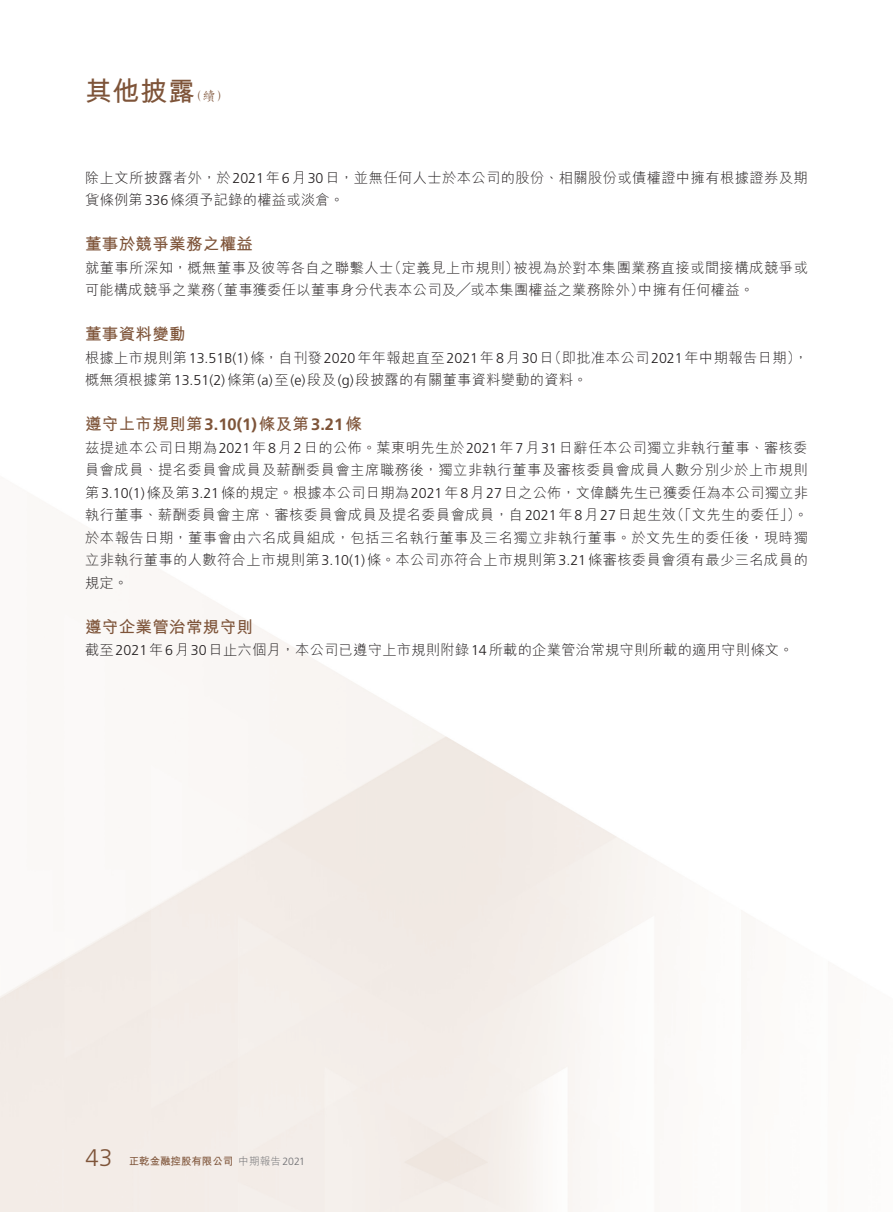
<style>
.page{position:relative;width:893px;height:1212px;background:#fff}
.page>*{position:absolute;margin:0;border:0;box-sizing:border-box;transform-origin:0 0}
.t1{font:700 27px "M Hei HK";color:#7e5439}
.t2{font:300 24px "Frutiger LT Std";color:#7e5439}
._01_H1{font:700 16.5px "M Hei HK";letter-spacing:.02em;color:#7e5439}
._00_txt{font:300 14.25px/22.5px "M Hei HK";letter-spacing:.03em;color:#231f20}
.t3{font:500 13.5px "M Kai HK";color:#7e5439}
.t4{font:700 10.5px "M Hei HK";letter-spacing:-.005em;color:#7e5439}
.t5{font:300 10.5px "M Hei HK";color:#6c6d70}
.s1{font-family:"Frutiger LT Std"}
</style>
<div class="page">
<h1 class="t1" style="left:85px;top:71px;width:111px">其他披露</h1>
<p class="t3" style="left:189px;top:86px;width:42px">（續(</p>
<p class="_00_txt" style="left:85px;top:166px;width:724px">除上文所披露者外，於<span class="s1">2021</span>年<span class="s1">6</span>月<span class="s1">30</span>日，並無任何人士於本公司的股份、相關股份或債權證中擁有根據證券及期貨條例第<span class="s1">336</span>條須予記錄的權益或淡倉。</p>
<p class="_01_H1" style="left:85px;top:232px;width:169px">董事於競爭業務之權益</p>
<p class="_00_txt" style="left:513px;top:256px;width:296px">被視為於對本集團業務直接或間接構成競爭或</p>
<p class="_00_txt" style="left:387px;top:256px;width:133px">（定義見上市規則）</p>
<p class="_00_txt" style="left:85px;top:256px;width:310px">就董事所深知，概無董事及彼等各自之聯繫人士</p>
<p class="_00_txt" style="left:210px;top:279px;width:436px">（董事獲委任以董事身分代表本公司及╱或本集團權益之業務除外）</p>
<p class="_00_txt" style="left:638px;top:279px;width:117px">中擁有任何權益。</p>
<p class="_00_txt" style="left:85px;top:279px;width:132px">可能構成競爭之業務</p>
<p class="_01_H1" style="left:85px;top:322px;width:102px">董事資料變動</p>
<p class="_00_txt" style="left:85px;top:346px;width:724px">根據上市規則第<span class="s1">13.51</span> 條<span class="s1">)1(B</span> ，自刊發<span class="s1">2020</span>年年報起直至<span class="s1">2021</span>年<span class="s1">8</span>月<span class="s1">30</span> （日即批准本公司<span class="s1">2021</span>年中期報告日期，(概無須根據第<span class="s1">13.51 )2(</span> 條第 至<span class="s1">)a( )e(</span> 段及 <span class="s1">)g(</span> 段披露的有關董事資料變動的資料。</p>
<p class="_01_H1" style="left:85px;top:412px;width:278px">遵守上市規則第<span class="s1">3.10 )1(</span> 條及第<span class="s1">3.21</span>條</p>
<p class="_00_txt" style="left:85px;top:436px;width:725px;text-align:right">茲提述本公司日期為<span class="s1">2021</span>年<span class="s1">8</span>月<span class="s1">2</span>日的公佈。葉東明先生於<span class="s1">2021</span>年<span class="s1">7</span>月<span class="s1">31</span>日辭任本公司獨立非執行董事、審核委員會成員、提名委員會成員及薪酬委員會主席職務後，獨立非執行董事及審核委員會成員人數分別少於上市規則第<span class="s1">3.10 )1(</span> 條及第<span class="s1">3.21</span>條的規定。根據本公司日期為<span class="s1">2021</span>年<span class="s1">8</span>月<span class="s1">27</span>日之公佈，文偉麟先生已獲委任為本公司獨立非（「文先生的委任 。(「</p>
<p class="_00_txt" style="left:85px;top:504px;width:724px">執行董事、薪酬委員會主席、審核委員會成員及提名委員會成員，自<span class="s1">2021</span>年<span class="s1">8</span>月<span class="s1">27</span>日起生效<br>於本報告日期，董事會由六名成員組成，包括三名執行董事及三名獨立非執行董事。於文先生的委任後，現時獨立非執行董事的人數符合上市規則第<span class="s1">3.10</span> 條<span class="s1">)1(</span> 。本公司亦符合上市規則第<span class="s1">3.21</span>條審核委員會須有最少三名成員的規定。</p>
<p class="_01_H1" style="left:85px;top:615px;width:169px">遵守企業管治常規守則</p>
<p class="_00_txt" style="left:85px;top:639px;width:710px">截至<span class="s1">2021</span>年<span class="s1">6</span>月<span class="s1">30</span>日止六個月，本公司已遵守上市規則附錄<span class="s1">14</span>所載的企業管治常規守則所載的適用守則條文。</p>
<h2 class="t2" style="left:86px;top:1144px;width:28px">43</h2>
<p class="t4" style="left:129px;top:1154px;width:106px">正乾金融控股有限公司</p>
<p class="t5" style="left:238px;top:1156px;width:68px">中期報告<span class="s1">2021</span></p>
</div>
